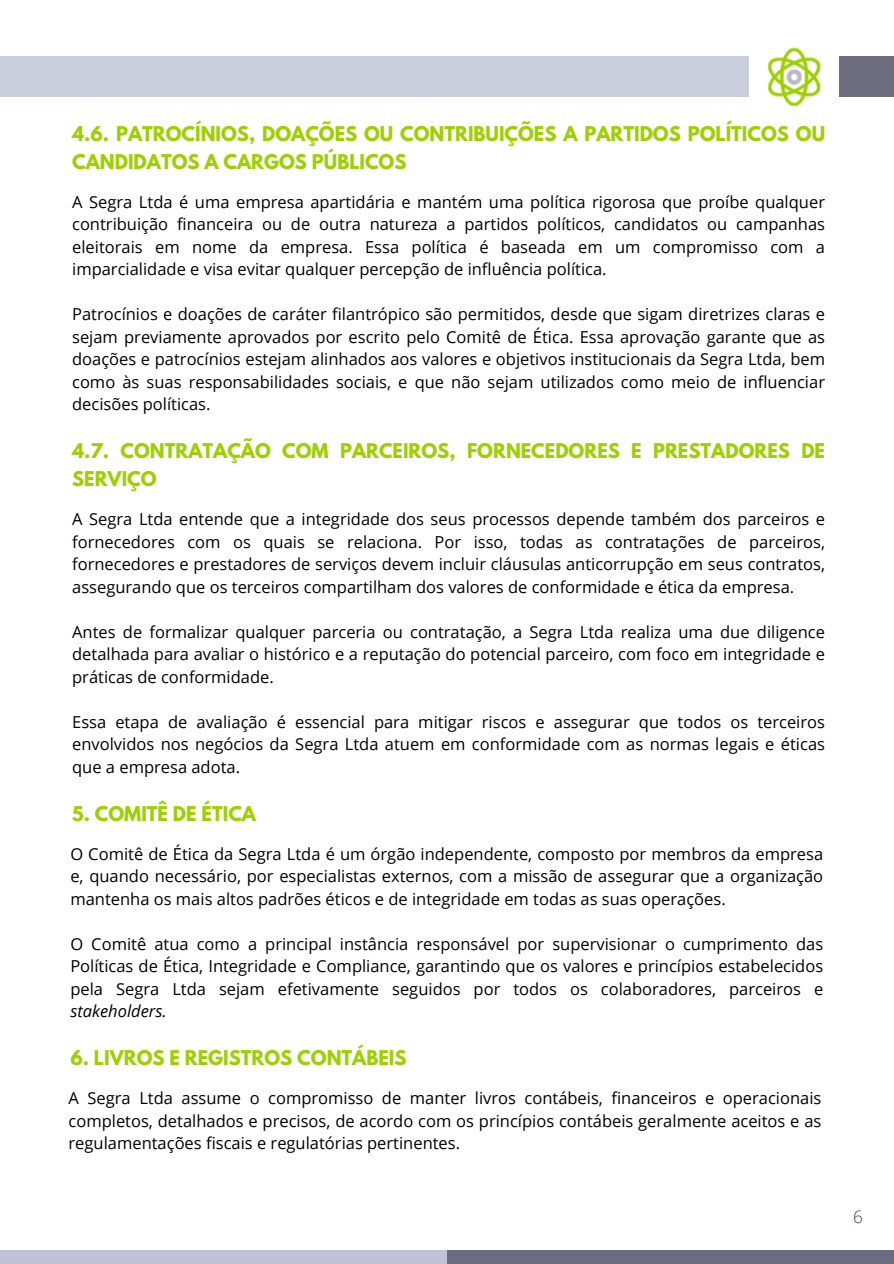
<style>
.page{position:relative;width:894px;height:1264px;background:#fff}
.page>*{position:absolute;margin:0;border:0;box-sizing:border-box;transform-origin:0 0}
.t1{font:700 18px/28.2px "League Spartan";color:#9dd000}
.t2{font:300 17.1px "Open Sans";color:#37465a}
.t3{font:16.5px/22.5px "Open Sans";color:#000;text-align:justify}
.s1{font-style:italic}
</style>
<div class="page">
<img style="left:768px;top:47px;width:53px;height:60px">
<div style="left:446px;top:1250px;width:447px;height:13px;background:#6d6b7f"></div>
<div style="left:0;top:1250px;width:446px;height:13px;background:#bfc2d5"></div>
<div style="left:0;top:57px;width:748px;height:40px;background:#cbcedd"></div>
<div style="left:839px;top:57px;width:54px;height:40px;background:#6d6b7f"></div>
<p class="t1" style="left:72px;top:121px;width:754px">4.6. PATROCÍNIOS, DOAÇÕES OU CONTRIBUIÇÕES A PARTIDOS POLÍTICOS OU<br>CANDIDATOS A CARGOS PÚBLICOS</p>
<p class="t3" style="left:72px;top:190px;width:754px">A Segra Ltda é uma empresa apartidária e mantém uma política rigorosa que proíbe qualquer contribuição financeira ou de outra natureza a partidos políticos, candidatos ou campanhas eleitorais em nome da empresa. Essa política é baseada em um compromisso com a imparcialidade e visa evitar qualquer percepção de influência política.</p>
<p class="t3" style="left:72px;top:302px;width:754px">Patrocínios e doações de caráter filantrópico são permitidos, desde que sigam diretrizes claras e sejam previamente aprovados por escrito pelo Comitê de Ética. Essa aprovação garante que as doações e patrocínios estejam alinhados aos valores e objetivos institucionais da Segra Ltda, bem como às suas responsabilidades sociais, e que não sejam utilizados como meio de influenciar decisões políticas.</p>
<p class="t1" style="left:72px;top:439px;width:754px">4.7. CONTRATAÇÃO COM PARCEIROS, FORNECEDORES E PRESTADORES DE<br>SERVIÇO</p>
<p class="t3" style="left:72px;top:507px;width:754px">A Segra Ltda entende que a integridade dos seus processos depende também dos parceiros e fornecedores com os quais se relaciona. Por isso, todas as contratações de parceiros, fornecedores e prestadores de serviços devem incluir cláusulas anticorrupção em seus contratos, assegurando que os terceiros compartilham dos valores de conformidade e ética da empresa.</p>
<p class="t3" style="left:72px;top:620px;width:754px">Antes de formalizar qualquer parceria ou contratação, a Segra Ltda realiza uma due diligence detalhada para avaliar o histórico e a reputação do potencial parceiro, com foco em integridade e práticas de conformidade.</p>
<p class="t3" style="left:72px;top:710px;width:754px">Essa etapa de avaliação é essencial para mitigar riscos e assegurar que todos os terceiros envolvidos nos negócios da Segra Ltda atuem em conformidade com as normas legais e éticas que a empresa adota.</p>
<p class="t1" style="left:72px;top:801px;width:185px">5. COMITÊ DE ÉTICA</p>
<p class="t3" style="left:70px;top:842px;width:754px">O Comitê de Ética da Segra Ltda é um órgão independente, composto por membros da empresa e, quando necessário, por especialistas externos, com a missão de assegurar que a organização mantenha os mais altos padrões éticos e de integridade em todas as suas operações.</p>
<p class="t3" style="left:70px;top:932px;width:754px">O Comitê atua como a principal instância responsável por supervisionar o cumprimento das Políticas de Ética, Integridade e Compliance, garantindo que os valores e princípios estabelecidos pela Segra Ltda sejam efetivamente seguidos por todos os colaboradores, parceiros e <span class="s1">stakeholders.</span></p>
<p class="t1" style="left:70px;top:1046px;width:337px">6. LIVROS E REGISTROS CONTÁBEIS</p>
<p class="t3" style="left:69px;top:1086px;width:754px">A Segra Ltda assume o compromisso de manter livros contábeis, financeiros e operacionais completos, detalhados e precisos, de acordo com os princípios contábeis geralmente aceitos e as regulamentações fiscais e regulatórias pertinentes.</p>
<p class="t2" style="left:852px;top:1204px;width:11px">6</p>
</div>
